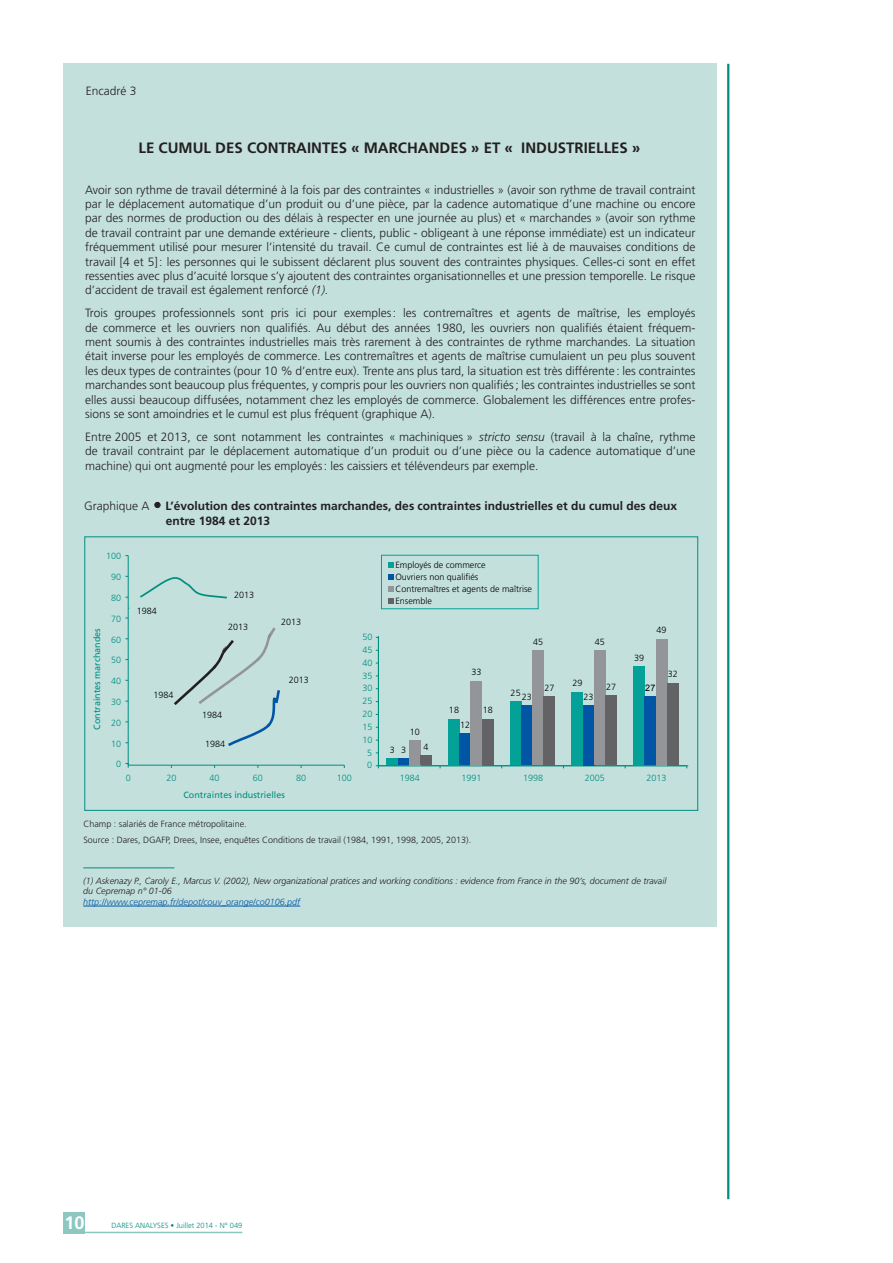
<style>
.page{position:relative;width:893px;height:1263px;background:#fff}
.page>*{position:absolute;margin:0;border:0;box-sizing:border-box;transform-origin:0 0}
.t1{font:700 18px "Frutiger";color:#fff}
.t2{font:700 15px "Frutiger";color:#231f20}
.t3{font:300 12px/14.4px "Frutiger";color:#231f20;text-align:justify}
.t4{font:700 12px/14.4px "Frutiger";color:#231f20}
.t5{font:italic 300 9px/10.8px "Frutiger";color:#231f20}
.t6{font:300 9px/12px "Frutiger";color:#000001}
.t7{font:300 9px/15px "Frutiger";color:#231f20}
.t8{font:300 9px "Frutiger";color:#008e7f}
.t9{font:italic 300 9px "Frutiger";color:#0155a5}
.t10{font:9px "Frutiger";color:#008e7f}
.t11{font:9px "Arial";color:#000001}
.t12{font:300 7.5px "Frutiger";color:#008e7f}
.s1{font-style:italic}
.s2{font-weight:300}
.s3{font-size:15px}
</style>
<div class="page">
<hr style="left:727px;top:64px;width:2px;height:1135px;background:#008e7f">
<div style="left:64px;top:1212px;width:21px;height:21px;background:#8cc7c2"></div>
<hr style="left:64px;top:1232px;width:178px;height:1px;background:#8cc7c2">
<div style="left:63px;top:64px;width:653px;height:863px;background:#c3e0dd"></div>
<svg style="left:376px;top:636px;width:313px;height:132px"></svg>
<hr style="left:128px;top:556px;width:1px;height:209px;background:#008e7f">
<hr style="left:128px;top:765px;width:216px;height:1px;background:#008e7f">
<div style="left:387px;top:758px;width:11px;height:7px;background:#03a197"></div>
<div style="left:448px;top:719px;width:12px;height:46px;background:#03a197"></div>
<div style="left:510px;top:702px;width:11px;height:63px;background:#03a197"></div>
<div style="left:572px;top:692px;width:11px;height:73px;background:#03a197"></div>
<div style="left:633px;top:666px;width:12px;height:99px;background:#03a197"></div>
<div style="left:398px;top:758px;width:11px;height:7px;background:#0155a5"></div>
<div style="left:460px;top:734px;width:11px;height:31px;background:#0155a5"></div>
<div style="left:521px;top:706px;width:12px;height:59px;background:#0155a5"></div>
<div style="left:583px;top:705px;width:11px;height:60px;background:#0155a5"></div>
<div style="left:645px;top:697px;width:11px;height:68px;background:#0155a5"></div>
<div style="left:409px;top:740px;width:11px;height:25px;background:#939598"></div>
<div style="left:471px;top:681px;width:11px;height:84px;background:#939598"></div>
<div style="left:533px;top:650px;width:11px;height:115px;background:#939598"></div>
<div style="left:594px;top:650px;width:11px;height:115px;background:#939598"></div>
<div style="left:656px;top:639px;width:11px;height:126px;background:#939598"></div>
<div style="left:420px;top:755px;width:12px;height:10px;background:#636366"></div>
<div style="left:482px;top:719px;width:11px;height:46px;background:#636366"></div>
<div style="left:544px;top:696px;width:11px;height:69px;background:#636366"></div>
<div style="left:605px;top:695px;width:12px;height:70px;background:#636366"></div>
<div style="left:667px;top:683px;width:11px;height:82px;background:#636366"></div>
<svg style="left:140px;top:577px;width:87px;height:22px"></svg>
<svg style="left:174px;top:627px;width:106px;height:119px"></svg>
<div style="left:381px;top:555px;width:158px;height:54px;border:1px solid #03a197"></div>
<svg style="left:388px;top:562px;width:5px;height:6px"></svg>
<svg style="left:388px;top:574px;width:5px;height:6px"></svg>
<svg style="left:388px;top:586px;width:5px;height:5px"></svg>
<svg style="left:388px;top:598px;width:5px;height:6px"></svg>
<div style="left:84px;top:536px;width:614px;height:275px;border:1px solid #008e7f"></div>
<svg style="left:155px;top:502px;width:5px;height:6px"></svg>
<hr style="left:83px;top:906px;width:217px;height:1px;background:#0155a5">
<hr style="left:83px;top:867px;width:91px;height:1px;background:#008e7f">
<p class="t3" style="left:86px;top:84px;width:52px">Encadré 3</p>
<p class="t2" style="left:139px;top:139px;width:87px">Le cumul des</p>
<p class="t2" style="left:247px;top:139px;width:192px">contraintes « marchandes</p>
<p class="t2" style="left:471px;top:139px;width:126px">» et « industrielles</p>
<p class="t2" style="left:632px;top:139px;width:10px">»</p>
<p class="t3" style="left:85px;top:182px;width:612px">Avoir son rythme de travail déterminé à la fois par des contraintes « industrielles » (avoir son rythme de travail contraint par le déplacement automatique d’un produit ou d’une pièce, par la cadence automatique d’une machine ou encore par des normes de production ou des délais à respecter en une journée au plus) et « marchandes » (avoir son rythme de travail contraint par une demande extérieure - clients, public - obligeant à une réponse immédiate) est un indicateur fréquemment utilisé pour mesurer l’intensité du travail. Ce cumul de contraintes est lié à de mauvaises conditions de travail [4 et 5]: les personnes qui le subissent déclarent plus souvent des contraintes physiques. Celles-ci sont en effet ressenties avec plus d’acuité lorsque s’y ajoutent des contraintes organisationnelles et une pression temporelle. Le risque d’accident de travail est également renforcé <span class="s1">(1).</span></p>
<p class="t3" style="left:85px;top:306px;width:612px">Trois groupes professionnels sont pris ici pour exemples: les contremaîtres et agents de maîtrise, les employés de commerce et les ouvriers non qualifiés. Au début des années 1980, les ouvriers non qualifiés étaient fréquem&shy;ment soumis à des contraintes industrielles mais très rarement à des contraintes de rythme marchandes. La situation était inverse pour les employés de commerce. Les contremaîtres et agents de maîtrise cumulaient un peu plus souvent les deux types de contraintes (pour 10 % d’entre eux). Trente ans plus tard, la situation est très différente: les contraintes marchandes sont beaucoup plus fréquentes, y compris pour les ouvriers non qualifiés; les contraintes industrielles se sont elles aussi beaucoup diffusées, notamment chez les employés de commerce. Globalement les différences entre profes&shy;sions se sont amoindries et le cumul est plus fréquent (graphique A).</p>
<p class="t3" style="left:85px;top:430px;width:612px">Entre 2005 et 2013, ce sont notamment les contraintes « machiniques » <span class="s1">stricto sensu</span> (travail à la chaîne, rythme de travail contraint par le déplacement automatique d’un produit ou d’une pièce ou la cadence automatique d’une machine) qui ont augmenté pour les employés: les caissiers et télévendeurs par exemple.</p>
<p class="t4" style="left:166px;top:499px;width:513px;text-indent:-82px"><span class="s2">Graphique A</span> <span class="s3">•</span> L’évolution des contraintes marchandes, des contraintes industrielles et du cumul des deux entre 1984 et 2013</p>
<p class="t8" style="left:106px;top:551px;width:17px">100</p>
<p class="t10" style="left:92px;top:730px;width:103px;rotate:-90deg">Contraintes marchandes</p>
<p class="t8" style="left:111px;top:572px;width:12px">90</p>
<p class="t8" style="left:111px;top:593px;width:12px">80</p>
<p class="t8" style="left:111px;top:613px;width:12px">70</p>
<p class="t8" style="left:111px;top:634px;width:12px">60</p>
<p class="t8" style="left:111px;top:655px;width:12px">50</p>
<p class="t8" style="left:111px;top:676px;width:12px">40</p>
<p class="t8" style="left:111px;top:697px;width:12px">30</p>
<p class="t8" style="left:111px;top:717px;width:12px">20</p>
<p class="t8" style="left:111px;top:738px;width:12px">10</p>
<p class="t8" style="left:116px;top:759px;width:7px">0</p>
<p class="t6" style="left:137px;top:605px;width:22px">1984</p>
<p class="t6" style="left:153px;top:689px;width:22px">1984</p>
<p class="t6" style="left:234px;top:588px;width:22px">2013</p>
<p class="t6" style="left:228px;top:621px;width:22px">2013</p>
<p class="t6" style="left:202px;top:709px;width:22px">1984</p>
<p class="t6" style="left:205px;top:738px;width:22px">1984</p>
<p class="t6" style="left:281px;top:616px;width:22px">2013</p>
<p class="t6" style="left:289px;top:674px;width:22px">2013</p>
<p class="t8" style="left:126px;top:773px;width:7px">0</p>
<p class="t8" style="left:166px;top:773px;width:12px">20</p>
<p class="t8" style="left:210px;top:773px;width:12px">40</p>
<p class="t8" style="left:253px;top:773px;width:12px">60</p>
<p class="t8" style="left:296px;top:773px;width:12px">80</p>
<p class="t8" style="left:337px;top:773px;width:17px">100</p>
<p class="t10" style="left:183px;top:789px;width:103px">Contraintes industrielles</p>
<p class="t8" style="left:362px;top:632px;width:12px">50</p>
<p class="t8" style="left:362px;top:645px;width:12px">45</p>
<p class="t8" style="left:362px;top:657px;width:12px">40</p>
<p class="t8" style="left:362px;top:670px;width:12px">35</p>
<p class="t8" style="left:362px;top:683px;width:12px">30</p>
<p class="t8" style="left:362px;top:696px;width:12px">25</p>
<p class="t8" style="left:362px;top:709px;width:12px">20</p>
<p class="t8" style="left:362px;top:722px;width:12px">15</p>
<p class="t8" style="left:362px;top:735px;width:12px">10</p>
<p class="t8" style="left:367px;top:747px;width:7px">5</p>
<p class="t8" style="left:367px;top:760px;width:7px">0</p>
<p class="t6" style="left:395px;top:559px;width:138px">Employés de commerce<br>Ouvriers non qualifiés<br>Contremaîtres et agents de maîtrise<br>Ensemble</p>
<p class="t6" style="left:410px;top:726px;width:12px">10</p>
<p class="t6" style="left:390px;top:744px;width:7px">3</p>
<p class="t6" style="left:401px;top:744px;width:7px">3</p>
<p class="t6" style="left:424px;top:741px;width:7px">4</p>
<p class="t6" style="left:449px;top:704px;width:12px">18</p>
<p class="t6" style="left:471px;top:666px;width:12px">33</p>
<p class="t6" style="left:483px;top:704px;width:12px">18</p>
<p class="t6" style="left:460px;top:719px;width:12px">12</p>
<p class="t6" style="left:533px;top:636px;width:12px">45</p>
<p class="t6" style="left:595px;top:636px;width:12px">45</p>
<p class="t6" style="left:572px;top:677px;width:12px">29</p>
<p class="t6" style="left:544px;top:682px;width:12px">27</p>
<p class="t6" style="left:606px;top:681px;width:12px">27</p>
<p class="t6" style="left:511px;top:687px;width:12px">25</p>
<p class="t6" style="left:522px;top:691px;width:12px">23</p>
<p class="t6" style="left:584px;top:691px;width:12px">23</p>
<p class="t6" style="left:634px;top:652px;width:12px">39</p>
<p class="t6" style="left:656px;top:624px;width:12px">49</p>
<p class="t6" style="left:668px;top:668px;width:12px">32</p>
<p class="t11" style="left:645px;top:682px;width:12px">27</p>
<p class="t8" style="left:400px;top:773px;width:22px">1984</p>
<p class="t8" style="left:461px;top:773px;width:22px">1991</p>
<p class="t8" style="left:523px;top:773px;width:22px">1998</p>
<p class="t8" style="left:585px;top:773px;width:22px">2005</p>
<p class="t8" style="left:646px;top:773px;width:22px">2013</p>
<p class="t7" style="left:83px;top:817px;width:389px">Champ : salariés de France métropolitaine.<br>Source : Dares, DGAFP, Drees, Insee, enquêtes Conditions de travail (1984, 1991, 1998, 2005, 2013).</p>
<p class="t5" style="left:83px;top:875px;width:585px">(1) Askenazy P., Caroly E., Marcus V. (2002), New organizational pratices and working conditions : evidence from France in the 90’s, document de travail du Cepremap n° 01-06</p>
<p class="t9" style="left:83px;top:897px;width:218px">http://www.cepremap.fr/depot/couv_orange/co0106.pdf</p>
<h1 class="t1" style="left:64px;top:1212px;width:22px">10</h1>
<p class="t12" style="left:111px;top:1221px;width:132px">DARES ANALYSES • Juillet 2014 - N° 049</p>
</div>
